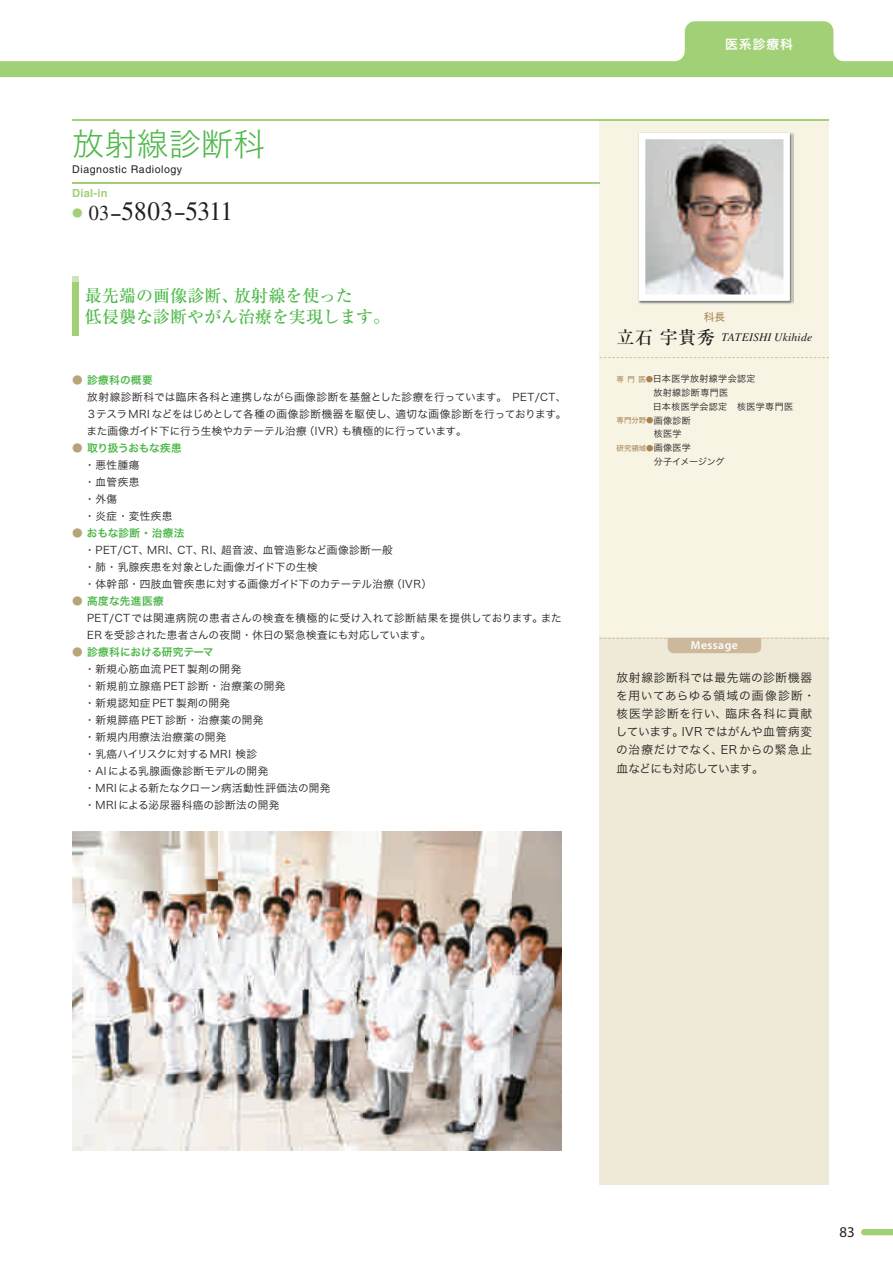
<style>
.page{position:relative;width:893px;height:1263px;background:#fff}
.page>*{position:absolute;margin:0;border:0;box-sizing:border-box;transform-origin:0 0}
.t1{font:31.95px "Hira Kaku Std W2";letter-spacing:.01em;color:#4cb848}
.t2{font:26.55px "Times LT Std";letter-spacing:-.015em;color:#231f20;scale:1.43 1}
.t3{font:500 16.95px/21.3px "Ryumin Pro";color:#4cb848}
.t4{font:14.85px "Myriad Pro";color:#231f20}
.t5{font:12.75px "Hira Kaku Std W6";letter-spacing:.08em;color:#fff}
.t6{font:11.7px/18px "Hira Kaku Std W3";letter-spacing:.045em;color:#231f20}
.t7{font:italic 11.7px "Times LT Std";letter-spacing:.01em;color:#231f20}
.t8{font:600 11.7px "Myriad Pro";letter-spacing:.04em;color:#fff}
.t9{font:700 11.1px "Helvetica LT Std";letter-spacing:.02em;color:#a1d076}
.t10{font:10.65px/17px "Hira Kaku Std W3";letter-spacing:.03em;color:#231f20}
.t11{font:10.65px/17px "Hira Kaku Std W3";letter-spacing:.01em;color:#231f20}
.t12{font:10.65px "Helvetica LT Std";letter-spacing:.05em;color:#231f20}
.t13{font:10.65px "Hira Kaku Std W6";letter-spacing:.02em;color:#4cb848}
.t14{font:10.65px "Hira Kaku Std W6";color:#4cb848}
.t15{font:10.65px "Hira Kaku Std W6";letter-spacing:-.025em;color:#4cb848}
.t16{font:10.65px "Hira Kaku Std W6";letter-spacing:.04em;color:#4cb848}
.t17{font:10.65px "Hira Kaku Std W4";color:#a68351}
.t18{font:9px/13.8px "Hira Kaku Std W3";letter-spacing:.04em;color:#231f20}
.t19{font:9px "Hira Kaku Std W3";letter-spacing:-.03em;color:#231f20}
.t20{font:7.5px "Hira Kaku Std W4";color:#a68351}
.s1{font-family:"Hira Kaku Std W6";font-size:10.65px;color:#a1d076}
.s2{font-size:21.3px}
.s3{font-family:"Hira Kaku Std W3";color:#b8a479}
.s4{font-family:"Ryumin Pro";font-weight:500;font-style:normal;font-size:18px}
.s5{font-family:"Hira Kaku Std W4";font-size:7.5px;color:#a68351}
.s6{font-family:"Hira Kaku Std W3";font-size:9px;color:#231f20}
</style>
<div class="page">
<svg style="left:0;top:21px;width:893px;height:56px"></svg>
<div style="left:600px;top:119px;width:229px;height:1065px;background:#f7f4e4"></div>
<div style="left:600px;top:637px;width:229px;height:547px;background:#eeead7"></div>
<div style="left:72px;top:276px;width:7px;height:7px;background:#cee5b8"></div>
<div style="left:72px;top:283px;width:7px;height:53px;background:#a1d076"></div>
<img style="left:72px;top:831px;width:489px;height:319px">
<img style="left:638px;top:132px;width:155px;height:172px">
<img style="left:639px;top:133px;width:151px;height:168px">
<svg style="left:861px;top:1229px;width:32px;height:6px"></svg>
<svg style="left:600px;top:357px;width:229px;height:1px"></svg>
<svg style="left:600px;top:638px;width:229px;height:15px"></svg>
<hr style="left:72px;top:183px;width:528px;height:1px;background:#a1d076">
<hr style="left:72px;top:119px;width:757px;height:1px;background:#a1d076">
<h1 class="t1" style="left:72px;top:120px;width:195px">放射線診断科</h1>
<p class="t12" style="left:72px;top:163px;width:111px">Diagnostic Radiology</p>
<h2 class="t2" style="left:72px;top:196px;width:114px"><span class="s1">●</span> <span class="s2">03</span>-5803-5311</h2>
<p class="t9" style="left:72px;top:187px;width:37px">Dial-in</p>
<h3 class="t3" style="left:85px;top:284px;width:307px">最先端の画像診断、放射線を使った<br>低侵襲な診断やがん治療を実現します。</h3>
<p class="t13" style="left:72px;top:371px;width:82px"><span class="s3">●</span> 診療科の概要</p>
<p class="t10" style="left:86px;top:388px;width:482px;text-align:justify">放射線診断科では臨床各科と連携しながら画像診断を基盤とした診療を行っています。 PET/CT、３テスラMRI などをはじめとして各種の画像診断機器を駆使し、適切な画像診断を行っております。また画像ガイド下に行う生検やカテーテル治療（IVR）も積極的に行っています。</p>
<p class="t15" style="left:72px;top:439px;width:111px"><span class="s3">●</span> 取り扱うおもな疾患</p>
<p class="t10" style="left:85px;top:456px;width:90px">・悪性腫瘍<br>・血管疾患<br>・外傷<br>・炎症・変性疾患</p>
<p class="t13" style="left:72px;top:524px;width:114px"><span class="s3">●</span> おもな診断・治療法</p>
<p class="t10" style="left:85px;top:541px;width:349px">・PET/CT、MRI、CT、RI、超音波、血管造影など画像診断一般<br>・肺・乳腺疾患を対象とした画像ガイド下の生検<br>・体幹部・四肢血管疾患に対する画像ガイド下のカテーテル治療（IVR）</p>
<p class="t16" style="left:72px;top:592px;width:93px"><span class="s3">●</span> 高度な先進医療</p>
<p class="t11" style="left:87px;top:609px;width:476px">PET/CTでは関連病院の患者さんの検査を積極的に受け入れて診断結果を提供しております。また<br>ERを受診された患者さんの夜間・休日の緊急検査にも対応しています。</p>
<p class="t14" style="left:72px;top:643px;width:143px"><span class="s3">●</span> 診療科における研究テーマ</p>
<p class="t10" style="left:85px;top:660px;width:248px">・新規心筋血流 PET 製剤の開発<br>・新規前立腺癌 PET 診断・治療薬の開発<br>・新規認知症 PET 製剤の開発<br>・新規膵癌 PET 診断・治療薬の開発<br>・新規内用療法治療薬の開発<br>・乳癌ハイリスクに対するMRI 検診<br>・AIによる乳腺画像診断モデルの開発<br>・MRIによる新たなクローン病活動性評価法の開発・MRIによる泌尿器科癌の診断法の開発</p>
<p class="t5" style="left:725px;top:35px;width:69px">医系診療科</p>
<p class="t17" style="left:704px;top:309px;width:23px">科長</p>
<p class="t7" style="left:617px;top:331px;width:197px"><span class="s4">立石 宇貴秀</span> TATEISHI Ukihide</p>
<p class="t18" style="left:653px;top:372px;width:142px;text-indent:-36px"><span class="s5">専門医●</span> 日本医学放射線学会認定<br>放射線診断専門医<br>日本核医学会認定　核医学専門医</p>
<p class="t20" style="left:617px;top:414px;width:76px">専門分野● <span class="s6">画像診断</span></p>
<p class="t18" style="left:654px;top:427px;width:29px">核医学</p>
<p class="t20" style="left:617px;top:442px;width:76px">研究領域● <span class="s6">画像医学</span></p>
<p class="t19" style="left:654px;top:455px;width:72px">分子イメージング</p>
<p class="t8" style="left:691px;top:637px;width:48px">Message</p>
<p class="t6" style="left:616px;top:669px;width:201px">放射線診断科では最先端の診断機器を用いてあらゆる領域の画像診断・核医学診断を行い、臨床各科に貢献しています。IVRではがんや血管病変の治療だけでなく、ER からの緊急止血などにも対応しています。</p>
<h3 class="t4" style="left:839px;top:1223px;width:17px">83</h3>
</div>
